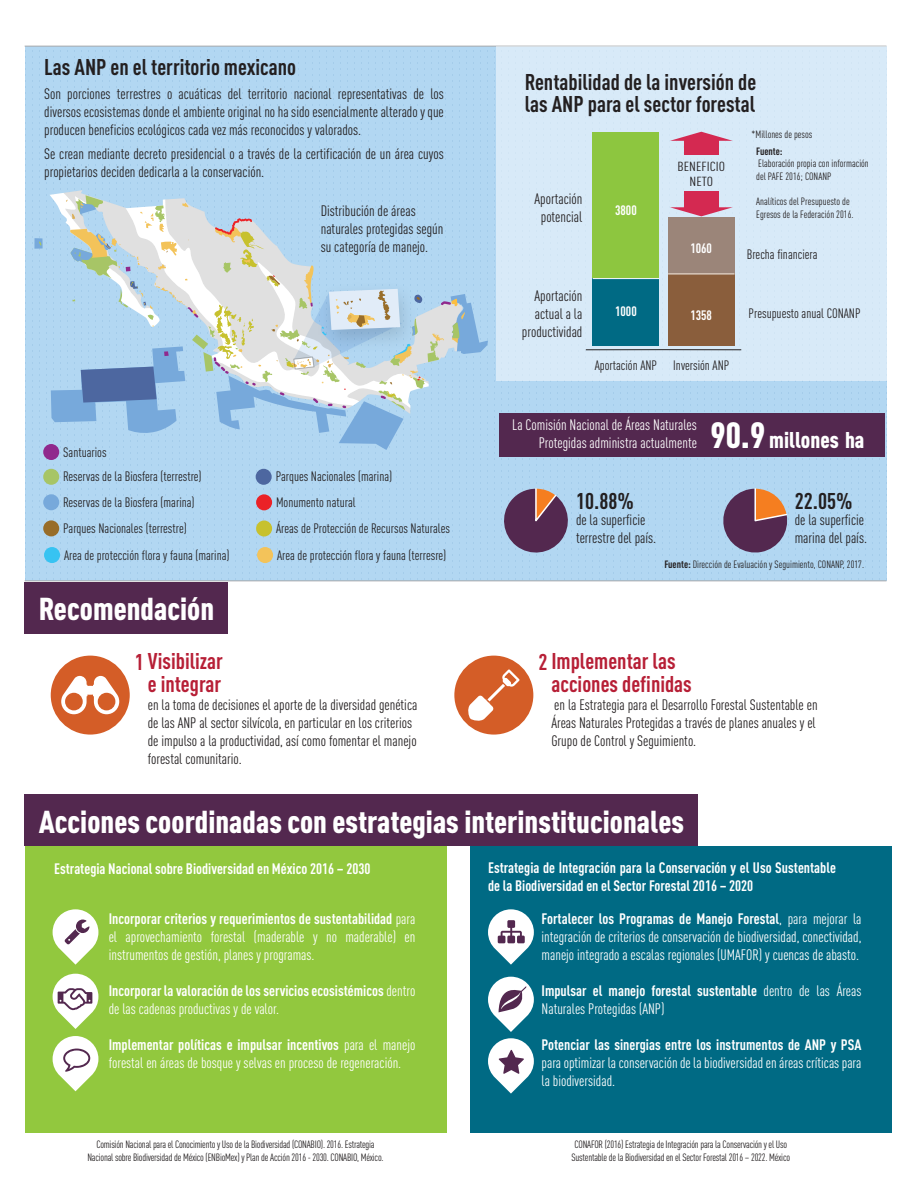
<style>
.page{position:relative;width:920px;height:1188px;background:#fff}
.page>*{position:absolute;margin:0;border:0;box-sizing:border-box;transform-origin:0 0}
.t1{font:900 condensed 31.2px "DIN Pro";color:#fff}
.t2{font:700 condensed 22.5px/22.2px "DIN Pro";color:#231f20}
.t3{font:700 condensed 22.5px/22.2px "DIN Pro";color:#b71f36;text-align:center}
.t4{font:900 condensed 22.5px "DIN Pro";color:#fff}
.t5{font:condensed 15px/18px "DIN Pro";color:#231f20}
.t6{font:condensed 15px/18px "DIN Pro";color:#fff}
.t7{font:700 condensed 15px/18px "DIN Pro";color:#fff}
.t8{font:condensed 13.5px "DIN Pro";color:#231f20}
.t9{font:700 condensed 13.5px "DIN Pro";color:#fff}
.t10{font:condensed 13.05px/15.6px "DIN Pro";color:#231f20;text-align:center;scale:1.15 1}
.t11{font:condensed 10.5px/12.6px "DIN Pro";letter-spacing:-.02em;color:#231f20;text-align:center}
.t12{font:condensed 10.5px/12.6px "DIN Pro";color:#231f20}
.t13{font:700 condensed 10.5px "DIN Pro";color:#231f20}
.s1{font-size:36px}
.s2{font-weight:700}
.s3{font-weight:400}
</style>
<div class="page">
<div style="left:25px;top:46px;width:861px;height:535px;background:#b2d7f2"></div>
<hr style="left:25px;top:580px;width:861px;height:1px;background:#a7a9ac">
<hr style="left:25px;top:46px;width:861px;height:1px;background:#a7a9ac">
<div style="left:499px;top:413px;width:386px;height:44px;background:#53284f"></div>
<svg style="left:501px;top:488px;width:71px;height:68px"></svg>
<svg style="left:723px;top:488px;width:66px;height:67px"></svg>
<svg style="left:34px;top:238px;width:9px;height:11px"></svg>
<svg style="left:51px;top:195px;width:437px;height:255px"></svg>
<div style="left:43px;top:469px;width:16px;height:16px;background:#a7c566;border-radius:50%"></div>
<div style="left:256px;top:469px;width:16px;height:16px;background:#4d67a0;border-radius:50%"></div>
<div style="left:43px;top:494px;width:16px;height:16px;background:#77a9db;border-radius:50%"></div>
<div style="left:43px;top:444px;width:16px;height:16px;background:#90298d;border-radius:50%"></div>
<div style="left:256px;top:494px;width:16px;height:16px;background:#eb2227;border-radius:50%"></div>
<div style="left:257px;top:547px;width:16px;height:16px;background:#f3c35a;border-radius:50%"></div>
<div style="left:43px;top:520px;width:16px;height:16px;background:#986d29;border-radius:50%"></div>
<div style="left:256px;top:521px;width:16px;height:16px;background:#c7c12e;border-radius:50%"></div>
<div style="left:44px;top:547px;width:16px;height:16px;background:#37c3f2;border-radius:50%"></div>
<div style="left:25px;top:582px;width:203px;height:52px;background:#53284f"></div>
<div style="left:25px;top:794px;width:673px;height:52px;background:#53284f"></div>
<div style="left:496px;top:46px;width:390px;height:335px;background:#d8eaf8"></div>
<div style="left:592px;top:132px;width:67px;height:214px;background:#8dc63f"></div>
<div style="left:592px;top:279px;width:67px;height:67px;background:#006a84"></div>
<hr style="left:592px;top:278px;width:67px;height:1px;background:#fff">
<div style="left:668px;top:217px;width:66px;height:56px;background:#9b8579"></div>
<div style="left:668px;top:273px;width:66px;height:73px;background:#8a5e3c"></div>
<hr style="left:668px;top:274px;width:66px;height:1px;background:#fff">
<svg style="left:585px;top:349px;width:157px;height:2px"></svg>
<div style="left:684px;top:191px;width:34px;height:18px;background:#d42951"></div>
<svg style="left:670px;top:207px;width:62px;height:9px"></svg>
<div style="left:684px;top:139px;width:34px;height:16px;background:#d42951"></div>
<svg style="left:670px;top:132px;width:62px;height:9px"></svg>
<div style="left:51px;top:656px;width:79px;height:79px;background:#d45d27;border-radius:50%"></div>
<div style="left:454px;top:656px;width:79px;height:79px;background:#d45d27;border-radius:50%"></div>
<div style="left:25px;top:846px;width:421px;height:287px;background:#92c83e"></div>
<div style="left:470px;top:846px;width:421px;height:287px;background:#006a84"></div>
<svg style="left:488px;top:977px;width:46px;height:55px"></svg>
<svg style="left:488px;top:1038px;width:46px;height:56px"></svg>
<svg style="left:488px;top:909px;width:46px;height:56px"></svg>
<svg style="left:53px;top:909px;width:45px;height:56px"></svg>
<svg style="left:53px;top:974px;width:45px;height:55px"></svg>
<svg style="left:53px;top:1036px;width:45px;height:55px"></svg>
<svg style="left:468px;top:669px;width:51px;height:52px"></svg>
<svg style="left:61px;top:676px;width:58px;height:38px"></svg>
<h2 class="t2" style="left:44px;top:54px;width:253px">Las ANP en el territorio mexicano</h2>
<p class="t5" style="left:44px;top:83px;width:401px;text-align:justify">Son porciones terrestres o acuáticas del territorio nacional representativas de los diversos ecosistemas donde el ambiente original no ha sido esencialmente alterado y que producen beneficios ecológicos cada vez más reconocidos y valorados.</p>
<p class="t5" style="left:44px;top:143px;width:401px">Se crean mediante decreto presidencial o a través de la certificación de un área cuyos propietarios deciden dedicarla a la conservación.</p>
<p class="t8" style="left:63px;top:442px;width:45px">Santuarios</p>
<p class="t5" style="left:321px;top:201px;width:124px">Distribución de áreas naturales protegidas según su categoría de manejo.</p>
<p class="t8" style="left:63px;top:467px;width:140px">Reservas de la Biosfera (terrestre)</p>
<p class="t8" style="left:276px;top:467px;width:118px">Parques Nacionales (marina)</p>
<p class="t8" style="left:63px;top:492px;width:133px">Reservas de la Biosfera (marina)</p>
<p class="t8" style="left:276px;top:492px;width:81px">Monumento natural</p>
<p class="t8" style="left:63px;top:518px;width:125px">Parques Nacionales (terrestre)</p>
<p class="t8" style="left:276px;top:519px;width:175px">Áreas de Protección de Recursos Naturales</p>
<p class="t8" style="left:64px;top:546px;width:167px">Area de protección flora y fauna (marina)</p>
<p class="t8" style="left:277px;top:546px;width:171px">Area de protección flora y fauna (terresre)</p>
<h1 class="t1" style="left:39px;top:585px;width:177px">Recomendación</h1>
<h2 class="t3" style="left:135px;top:648px;width:90px">1 Visibilizar e integrar</h2>
<p class="t5" style="left:148px;top:694px;width:271px">en la toma de decisiones el aporte de la diversidad genética de las ANP al sector silvícola, en particular en los criterios de impulso a la productividad, así como fomentar el manejo forestal comunitario.</p>
<h2 class="t2" style="left:525px;top:69px;width:233px">Rentabilidad de la inversión de las ANP para el sector forestal</h2>
<p class="t5" style="left:534px;top:189px;width:49px;text-align:center">Aportación potencial</p>
<p class="t9" style="left:615px;top:200px;width:23px">3800</p>
<p class="t10" style="left:677px;top:157px;width:43px">BENEFICIO<br>NETO</p>
<p class="t9" style="left:690px;top:238px;width:23px">1060</p>
<p class="t5" style="left:522px;top:286px;width:62px;text-align:right">Aportación actual a la productividad</p>
<p class="t9" style="left:615px;top:301px;width:23px">1000</p>
<p class="t9" style="left:690px;top:305px;width:23px">1358</p>
<p class="t8" style="left:595px;top:355px;width:136px">Aportación ANP Inversión ANP</p>
<p class="t12" style="left:751px;top:128px;width:62px">*Millones de pesos</p>
<p class="t13" style="left:756px;top:143px;width:28px">Fuente:</p>
<p class="t12" style="left:756px;top:157px;width:114px">Elaboración propia con información del PAFE 2016; CONANP</p>
<p class="t12" style="left:756px;top:194px;width:99px">Analíticos del Presupuesto de<br>Egresos de la Federación 2016.</p>
<p class="t8" style="left:747px;top:244px;width:72px">Brecha financiera</p>
<p class="t8" style="left:748px;top:304px;width:113px">Presupuesto anual CONANP</p>
<p class="t6" style="left:512px;top:415px;width:186px;text-align:right">La Comisión Nacional de Áreas Naturales<br>Protegidas administra actualmente</p>
<h2 class="t4" style="left:710px;top:422px;width:156px"><span class="s1">90.9</span> millones ha</h2>
<h2 class="t2" style="left:576px;top:488px;width:59px">10.88%</h2>
<p class="t5" style="left:576px;top:510px;width:82px">de la superficie terrestre del país.</p>
<h2 class="t2" style="left:794px;top:488px;width:59px">22.05%</h2>
<p class="t5" style="left:794px;top:510px;width:74px">de la superficie marina del país.</p>
<p class="t12" style="left:664px;top:557px;width:201px"><span class="s2">Fuente:</span> Dirección de Evaluación y Seguimiento, CONANP, 2017.</p>
<h2 class="t3" style="left:551px;top:648px;width:142px;text-align:left;text-indent:-13px">2 Implementar las acciones definidas</h2>
<p class="t5" style="left:551px;top:694px;width:268px">en la Estrategia para el Desarrollo Forestal Sustentable en<br>Áreas Naturales Protegidas a través de planes anuales y el<br>Grupo de Control y Seguimiento.</p>
<h1 class="t1" style="left:39px;top:797px;width:647px">Acciones coordinadas con estrategias interinstitucionales</h1>
<p class="t7" style="left:54px;top:859px;width:318px">Estrategia Nacional sobre Biodiversidad en México 2016 – 2030</p>
<p class="t7" style="left:488px;top:857px;width:349px">Estrategia de Integración para la Conservación y el Uso Sustentable de la Biodiversidad en el Sector Forestal 2016 – 2020</p>
<p class="t6" style="left:109px;top:908px;width:308px;text-align:justify"><span class="s2">Incorporar criterios y requerimientos de sustentabilidad</span> para el aprovechamiento forestal (maderable y no maderable) en instrumentos de gestión, planes y programas.</p>
<p class="t7" style="left:109px;top:980px;width:308px">Incorporar la valoración de los servicios ecosistémicos <span class="s3">dentro de las cadenas productivas y de valor.</span></p>
<p class="t6" style="left:109px;top:1034px;width:308px"><span class="s2">Implementar políticas e impulsar incentivos</span> para el manejo forestal en áreas de bosque y selvas en proceso de regeneración.</p>
<p class="t6" style="left:541px;top:908px;width:321px;text-align:justify"><span class="s2">Fortalecer los Programas de Manejo Forestal</span>, para mejorar la integración de criterios de conservación de biodiversidad, conectividad, manejo integrado a escalas regionales (UMAFOR) y cuencas de abasto.</p>
<p class="t6" style="left:541px;top:980px;width:321px"><span class="s2">Impulsar el manejo forestal sustentable</span> dentro de las Áreas<br>Naturales Protegidas (ANP)</p>
<p class="t7" style="left:541px;top:1034px;width:321px">Potenciar las sinergias entre los instrumentos de ANP y PSA</p>
<p class="t6" style="left:541px;top:1052px;width:321px">para optimizar la conservación de la biodiversidad en áreas críticas para la biodiversidad.</p>
<p class="t11" style="left:87px;top:1138px;width:298px">Comisión Nacional para el Conocimiento y Uso de la Biodiversidad (CONABIO). 2016. Estrategia<br>Nacional sobre Biodiversidad de México (ENBioMex) y Plan de Acción 2016 - 2030. CONABIO, México.</p>
<p class="t11" style="left:571px;top:1138px;width:220px;text-align:left">CONAFOR (2016) Estrategia de Integración para la Conservación y el Uso<br>Sustentable de la Biodiversidad en el Sector Forestal 2016 – 2022. México</p>
</div>
